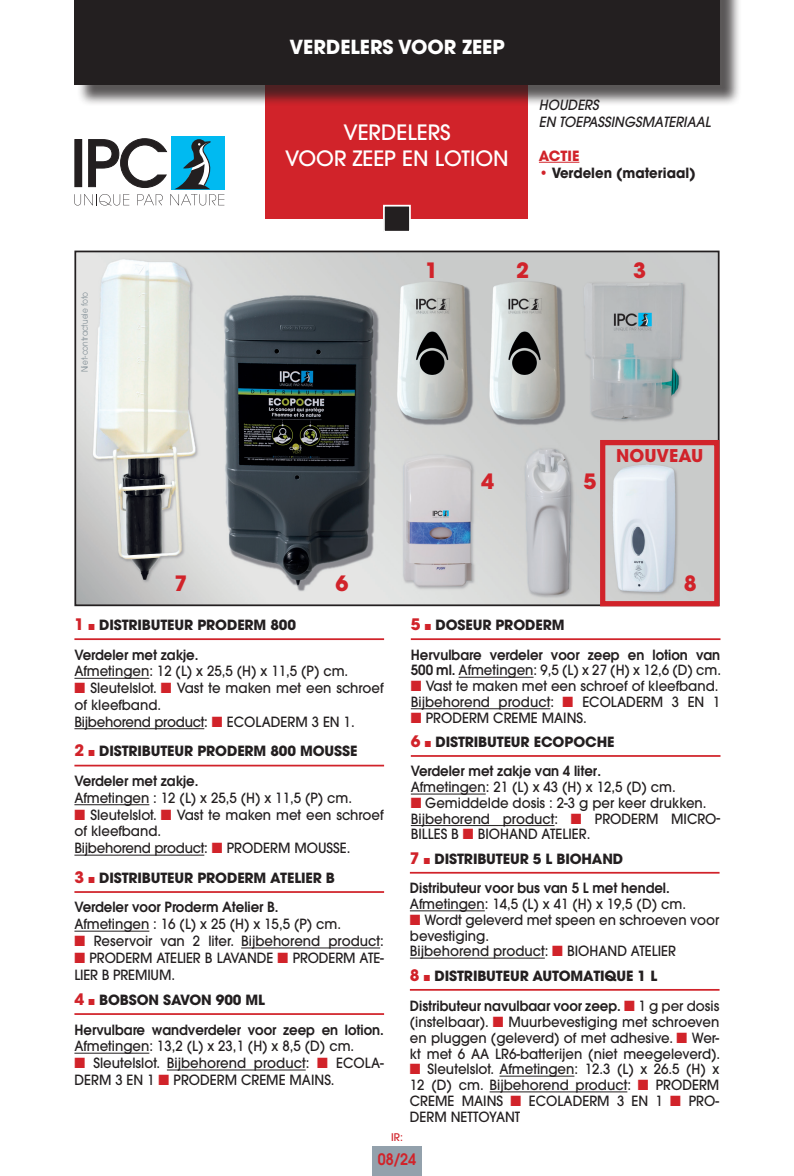
<style>
.page{position:relative;width:794px;height:1176px;background:#fff}
.page>*{position:absolute;margin:0;border:0;box-sizing:border-box;transform-origin:0 0}
.t1{font:500 21px "ITC Avant Garde Std";color:#fff}
.t2{font:700 21px "ITC Avant Garde Std";color:#d1232a}
.t3{font:700 19.25px "ITC Avant Garde Std";color:#fff}
.t4{font:700 17.5px "ITC Avant Garde Std";color:#d1232a}
.t5{font:600 15.75px "ITC Avant Garde Std";color:#d1232a;scale:.9 1}
.t6{font:500 14px/15.8px "ITC Avant Garde Std";color:#231f20;scale:.95 1}
.t7{font:600 14px/16.8px "ITC Avant Garde Std";color:#231f20;scale:.95 1}
.t8{font:700 14px "ITC Avant Garde Std";letter-spacing:-.01em;color:#231f20}
.t9{font:500 14px "ITC Avant Garde Std";letter-spacing:-.02em;color:#231f20;scale:.95 1}
.t10{font:italic 500 14px "ITC Avant Garde Std";color:#231f20;scale:.95 1}
.t11{font:700 14px "ITC Avant Garde Std";letter-spacing:-.01em;color:#231f20;scale:.95 1}
.t12{font:700 14px "ITC Avant Garde Std";color:#d1232a}
.t13{font:500 10.5px "ITC Avant Garde Std";color:#d1232a}
.t14{font:8.75px "ITC Avant Garde Std";color:#828f96;scale:.85 1}
.s1{color:#d1232a}
.s2{font-size:15.75px;color:#d1232a}
.s3{font-weight:500}
.s4{font-weight:600}
</style>
<div class="page">
<div style="left:266px;top:79px;width:262px;height:140px;background:#d1232a"></div>
<div style="left:77px;top:0;width:664px;height:106px;background:#231f20;opacity:.75"></div>
<div style="left:74px;top:0;width:645px;height:84px;background:#231f20"></div>
<div style="left:372px;top:1146px;width:50px;height:30px;background:#93a1ac"></div>
<div style="left:171px;top:136px;width:53px;height:53px;background:#00baf1"></div>
<svg style="left:74px;top:138px;width:150px;height:67px"></svg>
<div style="left:384px;top:206px;width:26px;height:26px;background:#231f20"></div>
<div style="left:383px;top:205px;width:28px;height:28px;border:2px solid #fff"></div>
<img style="left:77px;top:254px;width:639px;height:349px">
<div style="left:74px;top:251px;width:645px;height:355px;border:2px solid #231f20"></div>
<hr style="left:539px;top:162px;width:40px;height:1px;background:#d1232a">
<hr style="left:411px;top:794px;width:75px;height:1px;background:#231f20">
<hr style="left:411px;top:825px;width:143px;height:1px;background:#231f20">
<hr style="left:411px;top:755px;width:309px;height:2px;background:#d1232a">
<hr style="left:74px;top:1053px;width:75px;height:1px;background:#231f20">
<hr style="left:167px;top:1069px;width:139px;height:1px;background:#231f20">
<hr style="left:74px;top:1013px;width:310px;height:2px;background:#d1232a">
<hr style="left:458px;top:677px;width:75px;height:1px;background:#231f20">
<hr style="left:411px;top:708px;width:139px;height:1px;background:#231f20">
<hr style="left:411px;top:638px;width:309px;height:2px;background:#d1232a">
<hr style="left:74px;top:678px;width:75px;height:1px;background:#231f20">
<hr style="left:74px;top:728px;width:130px;height:1px;background:#231f20">
<hr style="left:74px;top:638px;width:310px;height:2px;background:#d1232a">
<hr style="left:74px;top:931px;width:75px;height:1px;background:#231f20">
<hr style="left:241px;top:947px;width:139px;height:1px;background:#231f20">
<hr style="left:74px;top:891px;width:310px;height:2px;background:#d1232a">
<hr style="left:74px;top:804px;width:75px;height:1px;background:#231f20">
<hr style="left:74px;top:855px;width:130px;height:1px;background:#231f20">
<hr style="left:74px;top:765px;width:310px;height:1px;background:#d1232a">
<hr style="left:410px;top:910px;width:75px;height:1px;background:#231f20">
<hr style="left:410px;top:958px;width:135px;height:1px;background:#231f20">
<hr style="left:410px;top:872px;width:309px;height:1px;background:#d1232a">
<hr style="left:499px;top:1076px;width:75px;height:1px;background:#231f20">
<hr style="left:489px;top:1091px;width:138px;height:1px;background:#231f20">
<hr style="left:410px;top:989px;width:309px;height:1px;background:#d1232a">
<div style="left:600px;top:440px;width:119px;height:166px;border:5px solid #d1232a"></div>
<p class="t3" style="left:289px;top:34px;width:217px">VERDELERS VOOR ZEEP</p>
<p class="t1" style="left:343px;top:119px;width:109px">VERDELERS</p>
<p class="t1" style="left:285px;top:144px;width:225px">VOOR ZEEP EN LOTION</p>
<p class="t10" style="left:539px;top:97px;width:65px">HOUDERS</p>
<p class="t10" style="left:539px;top:113px;width:182px">EN TOEPASSINGSMATERIAAL</p>
<p class="t12" style="left:539px;top:146px;width:42px">ACTIE</p>
<p class="t11" style="left:539px;top:163px;width:166px"><span class="s1">•</span> Verdelen (materiaal)</p>
<p class="t14" style="left:79px;top:372px;width:96px;rotate:-90deg">Niet-contractuele foto</p>
<p class="t2" style="left:425px;top:257px;width:14px">1</p>
<p class="t2" style="left:516px;top:257px;width:14px">2</p>
<p class="t2" style="left:633px;top:257px;width:14px">3</p>
<p class="t2" style="left:481px;top:468px;width:14px">4</p>
<p class="t2" style="left:583px;top:468px;width:14px">5</p>
<p class="t4" style="left:616px;top:444px;width:89px">NOUVEAU</p>
<p class="t2" style="left:175px;top:569px;width:14px">7</p>
<p class="t2" style="left:335px;top:569px;width:14px">6</p>
<p class="t2" style="left:684px;top:569px;width:14px">8</p>
<p class="t8" style="left:74px;top:615px;width:223px"><span class="s2">1</span> <span class="s1">■</span> DISTRIBUTEUR PRODERM 800</p>
<p class="t7" style="left:74px;top:646px;width:132px">Verdeler met zakje.</p>
<p class="t6" style="left:74px;top:663px;width:290px">Afmetingen: 12 (L) x 25,5 (H) x 11,5 (P) cm.</p>
<p class="t6" style="left:74px;top:679px;width:327px;line-height:16.8px"><span class="s1">■</span> Sleutelslot. <span class="s1">■</span> Vast te maken met een schroef of kleefband.</p>
<p class="t9" style="left:74px;top:713px;width:296px">Bijbehorend product: <span class="s1">■</span> ECOLADERM 3 EN 1.</p>
<p class="t8" style="left:74px;top:742px;width:284px"><span class="s2">2</span> <span class="s1">■</span> DISTRIBUTEUR PRODERM 800 MOUSSE</p>
<p class="t7" style="left:74px;top:772px;width:132px">Verdeler met zakje.</p>
<p class="t6" style="left:74px;top:790px;width:294px">Afmetingen : 12 (L) x 25,5 (H) x 11,5 (P) cm.</p>
<p class="t6" style="left:74px;top:806px;width:327px;line-height:16.8px"><span class="s1">■</span> Sleutelslot. <span class="s1">■</span> Vast te maken met een schroef of kleefband.</p>
<p class="t9" style="left:74px;top:839px;width:292px">Bijbehorend product: <span class="s1">■</span> PRODERM MOUSSE.</p>
<p class="t8" style="left:74px;top:868px;width:262px"><span class="s2">3</span> <span class="s1">■</span> DISTRIBUTEUR PRODERM ATELIER B</p>
<p class="t7" style="left:74px;top:898px;width:216px">Verdeler voor Proderm Atelier B.</p>
<p class="t6" style="left:74px;top:916px;width:282px">Afmetingen : 16 (L) x 25 (H) x 15,5 (P) cm.</p>
<p class="t6" style="left:74px;top:933px;width:327px"><span class="s1">■</span> Reservoir van 2 liter. Bijbehorend product:</p>
<p class="t6" style="left:74px;top:949px;width:327px;line-height:16.8px"><span class="s1">■</span> PRODERM ATELIER B LAVANDE <span class="s1">■</span> PRODERM ATE-<br>LIER B PREMIUM.</p>
<p class="t8" style="left:74px;top:990px;width:192px"><span class="s2">4</span> <span class="s1">■</span> BOBSON SAVON 900 ML</p>
<p class="t7" style="left:74px;top:1020px;width:327px">Hervulbare wandverdeler voor zeep en lotion.<br><span class="s3">Afmetingen: 13,2 (L) x 23,1 (H) x 8,5 (D) cm.</span></p>
<p class="t6" style="left:74px;top:1054px;width:327px;line-height:16.8px"><span class="s1">■</span> Sleutelslot. Bijbehorend product: <span class="s1">■</span> ECOLA-<br>DERM 3 EN 1 <span class="s1">■</span> PRODERM CREME MAINS.</p>
<p class="t8" style="left:411px;top:615px;width:155px"><span class="s2">5</span> <span class="s1">■</span> DOSEUR PRODERM</p>
<p class="t7" style="left:411px;top:646px;width:328px;line-height:15.8px">Hervulbare verdeler voor zeep en lotion van<br>500 ml. <span class="s3">Afmetingen: 9,5 (L) x 27 (H) x 12,6 (D) cm.</span></p>
<p class="t6" style="left:411px;top:678px;width:325px"><span class="s1">■</span> Vast te maken met een schroef of kleefband.</p>
<p class="t6" style="left:411px;top:694px;width:327px">Bijbehorend product: <span class="s1">■</span> ECOLADERM 3 EN 1</p>
<p class="t6" style="left:411px;top:709px;width:187px"><span class="s1">■</span> PRODERM CREME MAINS.</p>
<p class="t8" style="left:411px;top:732px;width:205px"><span class="s2">6</span> <span class="s1">■</span> DISTRIBUTEUR ECOPOCHE</p>
<p class="t7" style="left:411px;top:762px;width:202px">Verdeler met zakje van 4 liter.</p>
<p class="t6" style="left:411px;top:779px;width:280px">Afmetingen: 21 (L) x 43 (H) x 12,5 (D) cm.</p>
<p class="t6" style="left:411px;top:795px;width:313px"><span class="s1">■</span> Gemiddelde dosis : 2-3 g per keer drukken.</p>
<p class="t6" style="left:411px;top:810px;width:327px">Bijbehorend product: <span class="s1">■</span> PRODERM MICRO-<br>BILLES B <span class="s1">■</span> BIOHAND ATELIER.</p>
<p class="t8" style="left:410px;top:849px;width:215px"><span class="s2">7</span> <span class="s1">■</span> DISTRIBUTEUR 5 L BIOHAND</p>
<p class="t7" style="left:410px;top:879px;width:275px">Distributeur voor bus van 5 L met hendel.</p>
<p class="t6" style="left:410px;top:896px;width:292px">Afmetingen: 14,5 (L) x 41 (H) x 19,5 (D) cm.</p>
<p class="t6" style="left:410px;top:911px;width:327px"><span class="s1">■</span> Wordt geleverd met speen en schroeven voor bevestiging.</p>
<p class="t6" style="left:410px;top:943px;width:282px">Bijbehorend product: <span class="s1">■</span> BIOHAND ATELIER</p>
<p class="t8" style="left:410px;top:966px;width:249px"><span class="s2">8</span> <span class="s1">■</span> DISTRIBUTEUR AUTOMATIQUE 1 L</p>
<p class="t13" style="left:391px;top:1130px;width:13px">IR:</p>
<p class="t6" style="left:410px;top:998px;width:328px;text-align:justify"><span class="s4">Distributeur navulbaar voor zeep.</span> <span class="s1">■</span> 1 g per dosis (instelbaar). <span class="s1">■</span> Muurbevestiging met schroeven en pluggen (geleverd) of met adhesive. <span class="s1">■</span> Wer&shy;kt met 6 AA LR6-batterijen (niet meegeleverd).</p>
<p class="t6" style="left:410px;top:1061px;width:327px;text-align:justify"><span class="s1">■</span> Sleutelslot. Afmetingen: 12.3 (L) x 26.5 (H) x 12 (D) cm. Bijbehorend product: <span class="s1">■</span> PRODERM CREME MAINS <span class="s1">■</span> ECOLADERM 3 EN 1 <span class="s1">■</span> PRO-DERM NETTOYANT</p>
<p class="t5" style="left:378px;top:1149px;width:44px">08/24</p>
</div>
